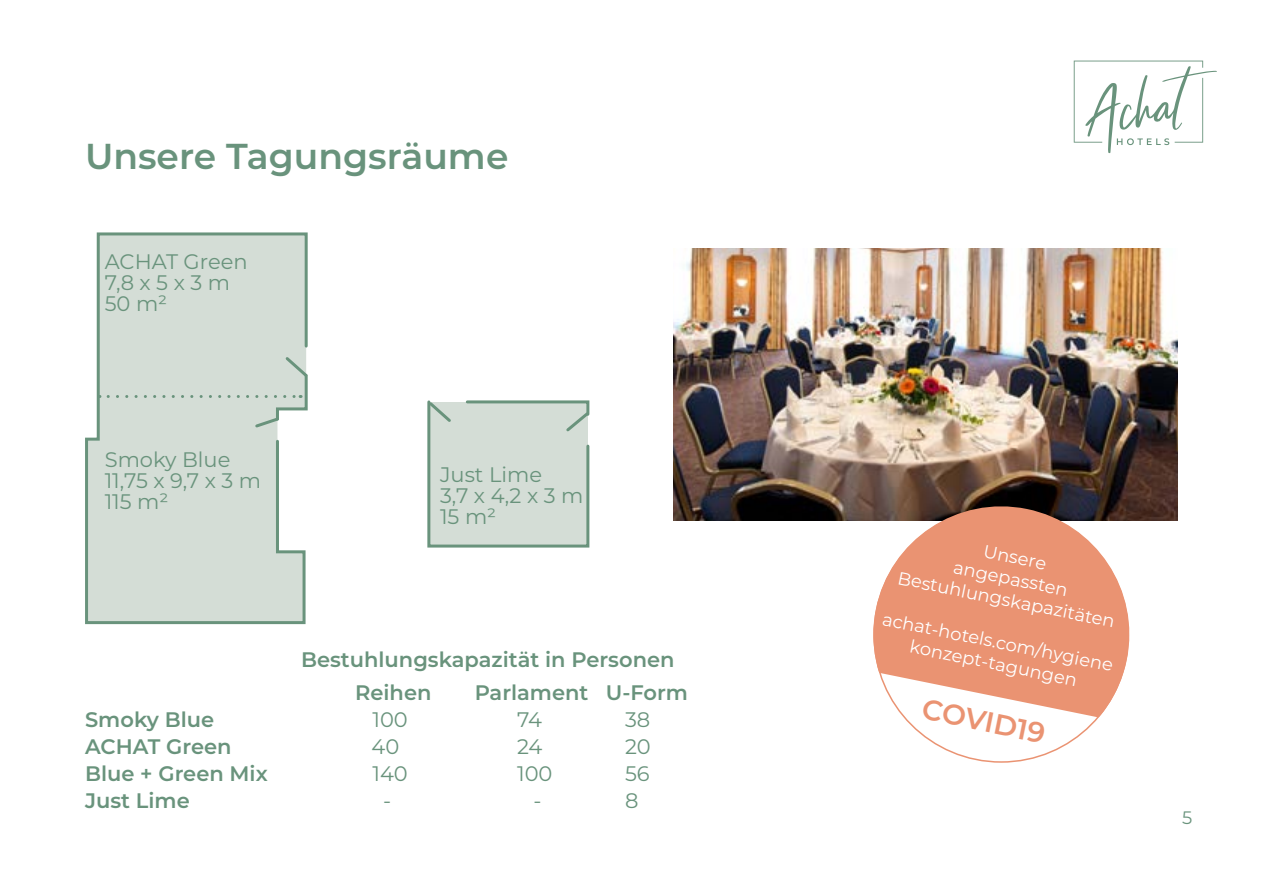
<style>
.page{position:relative;width:1263px;height:893px;background:#fff}
.page>*{position:absolute;margin:0;border:0;box-sizing:border-box;transform-origin:0 0}
.t1{font:600 36px "Montserrat";color:#69937c}
.t2{font:600 28.5px "Montserrat";color:#ea9372}
.t3{font:21px/21px "Montserrat";color:#69937c}
.t4{font:600 21px/33px "Montserrat";color:#69937c}
.t5{font:18px/21.6px "Montserrat";color:#fff;text-align:center}
.t6{font:18px "Montserrat";color:#69937c}
</style>
<div class="page">
<svg style="left:1074px;top:61px;width:143px;height:92px"></svg>
<img style="left:673px;top:249px;width:505px;height:272px">
<svg style="left:871px;top:495px;width:270px;height:222px;fill:#ea9372"></svg>
<svg style="left:85px;top:232px;width:223px;height:393px;background:#d2dcd5"></svg>
<svg style="left:108px;top:354px;width:200px;height:76px;background:#d2dbd4"></svg>
<svg style="left:427px;top:400px;width:163px;height:148px;background:#ccd8d0"></svg>
<h1 class="t1" style="left:85px;top:130px;width:425px">Unsere Tagungsräume</h1>
<p class="t3" style="left:105px;top:250px;width:144px">ACHAT Green<br>7,8 x 5 x 3 m<br>50 m²</p>
<p class="t3" style="left:105px;top:448px;width:158px">Smoky Blue<br>11,75 x 9,7 x 3 m<br>115 m²</p>
<p class="t3" style="left:440px;top:464px;width:145px">Just Lime<br>3,7 x 4,2 x 3 m<br>15 m²</p>
<p class="t4" style="left:355px;top:642px;width:321px;text-indent:-54px">Bestuhlungskapazität in Personen<br>Reihen</p>
<p class="t4" style="left:475px;top:675px;width:215px">Parlament U-Form</p>
<p class="t4" style="left:85px;top:702px;width:131px">Smoky Blue</p>
<p class="t3" style="left:372px;top:708px;width:37px">100</p>
<p class="t3" style="left:517px;top:708px;width:26px">74</p>
<p class="t3" style="left:625px;top:708px;width:27px">38</p>
<p class="t4" style="left:85px;top:729px;width:148px">ACHAT Green</p>
<p class="t3" style="left:372px;top:735px;width:29px">40</p>
<p class="t3" style="left:517px;top:735px;width:27px">24</p>
<p class="t3" style="left:625px;top:735px;width:27px">20</p>
<p class="t4" style="left:85px;top:756px;width:184px">Blue + Green Mix</p>
<p class="t3" style="left:372px;top:762px;width:37px">140</p>
<p class="t3" style="left:517px;top:762px;width:37px">100</p>
<p class="t3" style="left:625px;top:762px;width:26px">56</p>
<p class="t4" style="left:85px;top:783px;width:106px">Just Lime</p>
<p class="t3" style="left:383px;top:789px;width:10px">-</p>
<p class="t3" style="left:534px;top:789px;width:10px">-</p>
<p class="t3" style="left:625px;top:789px;width:15px">8</p>
<p class="t5" style="left:908px;top:525px;width:223px;rotate:11deg">Unsere<br>angepassten<br>Bestuhlungskapazitäten</p>
<p class="t5" style="left:884px;top:608px;width:237px;rotate:11deg">achat-hotels.com/hygiene konzept-tagungen</p>
<h2 class="t2" style="left:927px;top:688px;width:127px;rotate:12deg">COVID19</h2>
<p class="t6" style="left:1182px;top:805px;width:12px">5</p>
</div>
